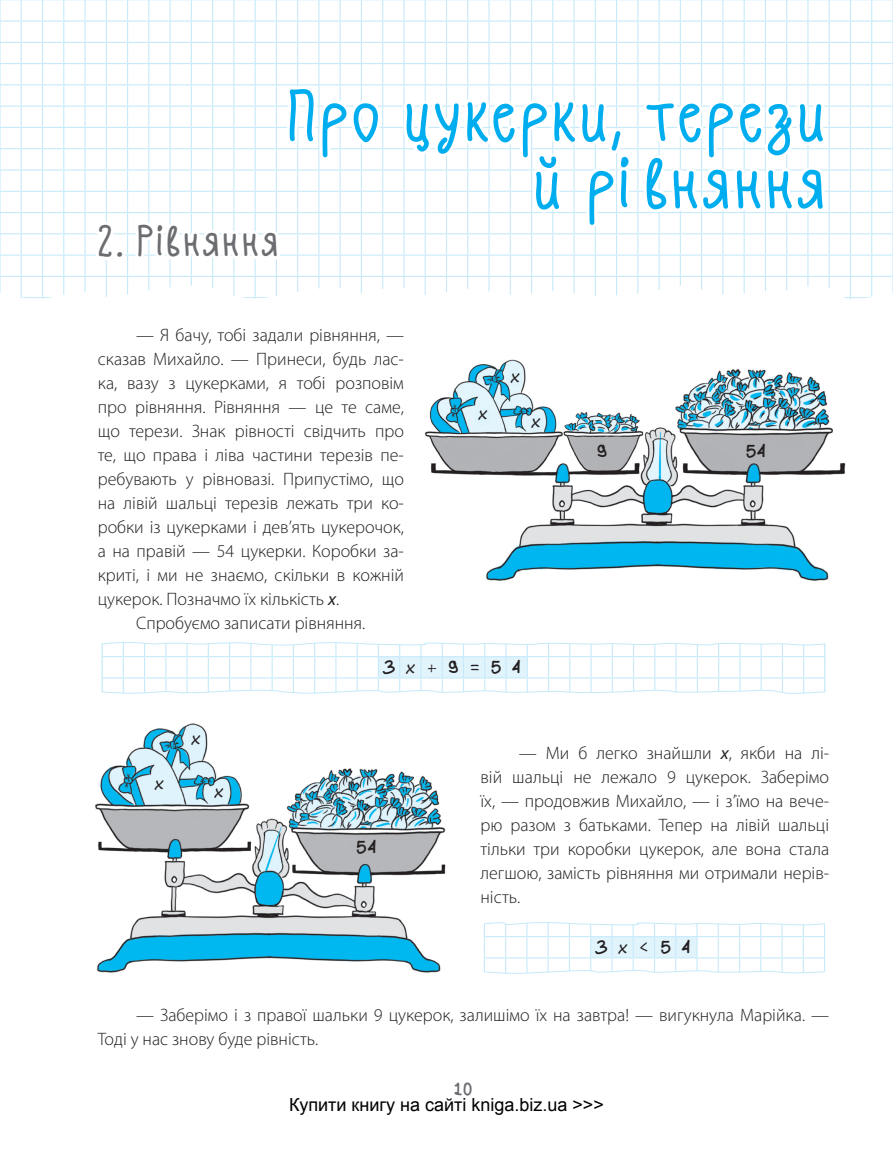
<style>
.page{position:relative;width:893px;height:1149px;background:#fff}
.page>*{position:absolute;margin:0;border:0;box-sizing:border-box;transform-origin:0 0}
.Мат_Заг_01{font:700 67.5px/67.5px "Slimamif";letter-spacing:-.025em;color:#00aeef;text-align:right}
.Мат_Заг_02{font:700 40.5px "Slimamif";letter-spacing:-.005em;color:#6c6d70}
.Мат_00{font:300 18px/24px "Myriad Pro";color:#231f20;text-align:justify}
.t1{font:18px "Arial";color:#000}
.Формула_02{font:18px "Sergio 1";letter-spacing:.27em;color:#231f20}
.t2{font:18px "Sergio 1";color:#6c6d70}
.Формула_02-2{font:16.5px "Segoe Print";color:#231f20}
.s1{font-weight:400;font-style:italic}
.s2{font-family:"Segoe Print";font-size:16.5px}
</style>
<div class="page">
<svg style="left:0;top:0;width:893px;height:300px"></svg>
<svg style="left:101px;top:642px;width:725px;height:52px"></svg>
<svg style="left:484px;top:922px;width:341px;height:52px"></svg>
<img style="left:424px;top:359px;width:422px;height:222px">
<img style="left:95px;top:723px;width:351px;height:250px">
<p class="Мат_Заг_02" style="left:98px;top:208px;width:184px">2. Рівняння</p>
<p class="Мат_Заг_01" style="left:286px;top:76px;width:545px">Про цукерки, терези й рівняння</p>
<p class="Мат_00" style="left:98px;top:323px;width:308px;text-indent:38px">— Я бачу, тобі задали рівняння, — сказав Михайло. — Принеси, будь лас&shy;ка, вазу з цукерками, я тобі розповім про рівняння. Рівняння — це те саме, що терези. Знак рівності свідчить про те, що права і ліва частини терезів пе&shy;ребувають у рівновазі. Припустімо, що на лівій шальці терезів лежать три ко&shy;робки із цукерками і дев’ять цукерочок, а на правій — 54 цукерки. Коробки за&shy;криті, і ми не знаємо, скільки в кожній цукерок. Позначмо їх кількість <span class="s1">х</span>.</p>
<p class="Мат_00" style="left:136px;top:611px;width:231px">Спробуємо записати рівняння.</p>
<p class="Формула_02" style="left:385px;top:656px;width:138px">3<span class="s2">х +</span>9<span class="s2">=</span>54</p>
<p class="Формула_02-2" style="left:511px;top:361px;width:10px">х</p>
<p class="Формула_02-2" style="left:478px;top:398px;width:10px">х</p>
<p class="Формула_02-2" style="left:532px;top:406px;width:10px">х</p>
<p class="Формула_02" style="left:597px;top:439px;width:13px">9</p>
<p class="Формула_02" style="left:746px;top:439px;width:22px">54</p>
<p class="Формула_02-2" style="left:155px;top:768px;width:10px">х</p>
<p class="Формула_02-2" style="left:191px;top:723px;width:10px">х</p>
<p class="Формула_02-2" style="left:214px;top:776px;width:10px">х</p>
<p class="Формула_02" style="left:357px;top:836px;width:22px">54</p>
<p class="Мат_00" style="left:480px;top:741px;width:350px;text-indent:38px">— Ми б легко знайшли <span class="s1">х</span>, якби на лі&shy;вій шальці не лежало 9 цукерок. Заберімо їх, — продовжив Михайло, — і з’їмо на вече&shy;рю разом з батьками. Тепер на лівій шальці тільки три коробки цукерок, але вона стала легшою, замість рівняння ми отримали нерів&shy;ність.</p>
<p class="Формула_02" style="left:597px;top:936px;width:96px">3<span class="s2">х&lt;</span>54</p>
<p class="Мат_00" style="left:98px;top:1003px;width:733px;text-indent:38px">— Заберімо і з правої шальки 9 цукерок, залишімо їх на завтра! — вигукнула Марійка. —<br>Тоді у нас знову буде рівність.</p>
<p class="t2" style="left:453px;top:1078px;width:22px">10</p>
<p class="t1" style="left:289px;top:1092px;width:316px">Купити книгу на сайті kniga.biz.ua &gt;&gt;&gt;</p>
</div>
